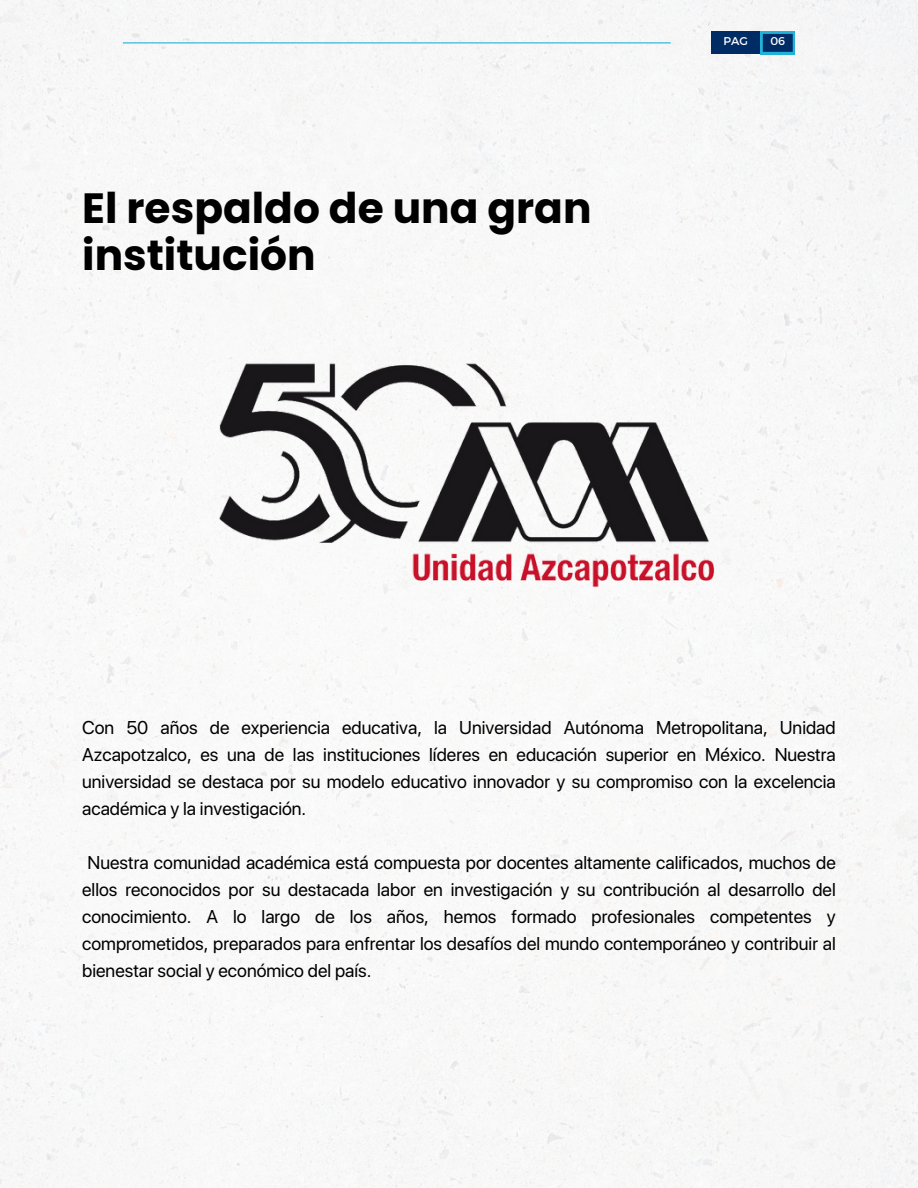
<style>
.page{position:relative;width:918px;height:1188px;background:#fff}
.page>*{position:absolute;margin:0;border:0;box-sizing:border-box;transform-origin:0 0}
.t1{font:700 42.3px/46.5px "Poppins";color:#000}
.t2{font:18.45px/27px "SF Pro Display";color:#000;text-align:justify}
.t3{font:11.25px "Montserrat";color:#fff}
</style>
<div class="page">
<img style="left:0;top:0;width:918px;height:1188px">
<img style="left:175px;top:336px;width:568px;height:274px">
<div style="left:711px;top:32px;width:54px;height:22px;background:#002c66"></div>
<svg style="left:761px;top:32px;width:34px;height:22px"></svg>
<hr style="left:123px;top:42px;width:548px;height:1px;background:#21b1db">
<p class="t1" style="left:82px;top:185px;width:511px">El respaldo de una gran institución</p>
<h2 class="t3" style="left:723px;top:34px;width:26px">PAG</h2>
<h2 class="t3" style="left:770px;top:34px;width:16px">06</h2>
<p class="t2" style="left:82px;top:714px;width:755px">Con 50 años de experiencia educativa, la Universidad Autónoma Metropolitana, Unidad Azcapotzalco, es una de las instituciones líderes en educación superior en México. Nuestra universidad se destaca por su modelo educativo innovador y su compromiso con la excelencia académica y la investigación.</p>
<h1 class="t2" style="left:82px;top:849px;width:755px">Nuestra comunidad académica está compuesta por docentes altamente calificados, muchos de ellos reconocidos por su destacada labor en investigación y su contribución al desarrollo del conocimiento. A lo largo de los años, hemos formado profesionales competentes y comprometidos, preparados para enfrentar los desafíos del mundo contemporáneo y contribuir al bienestar social y económico del país.</h1>
</div>
